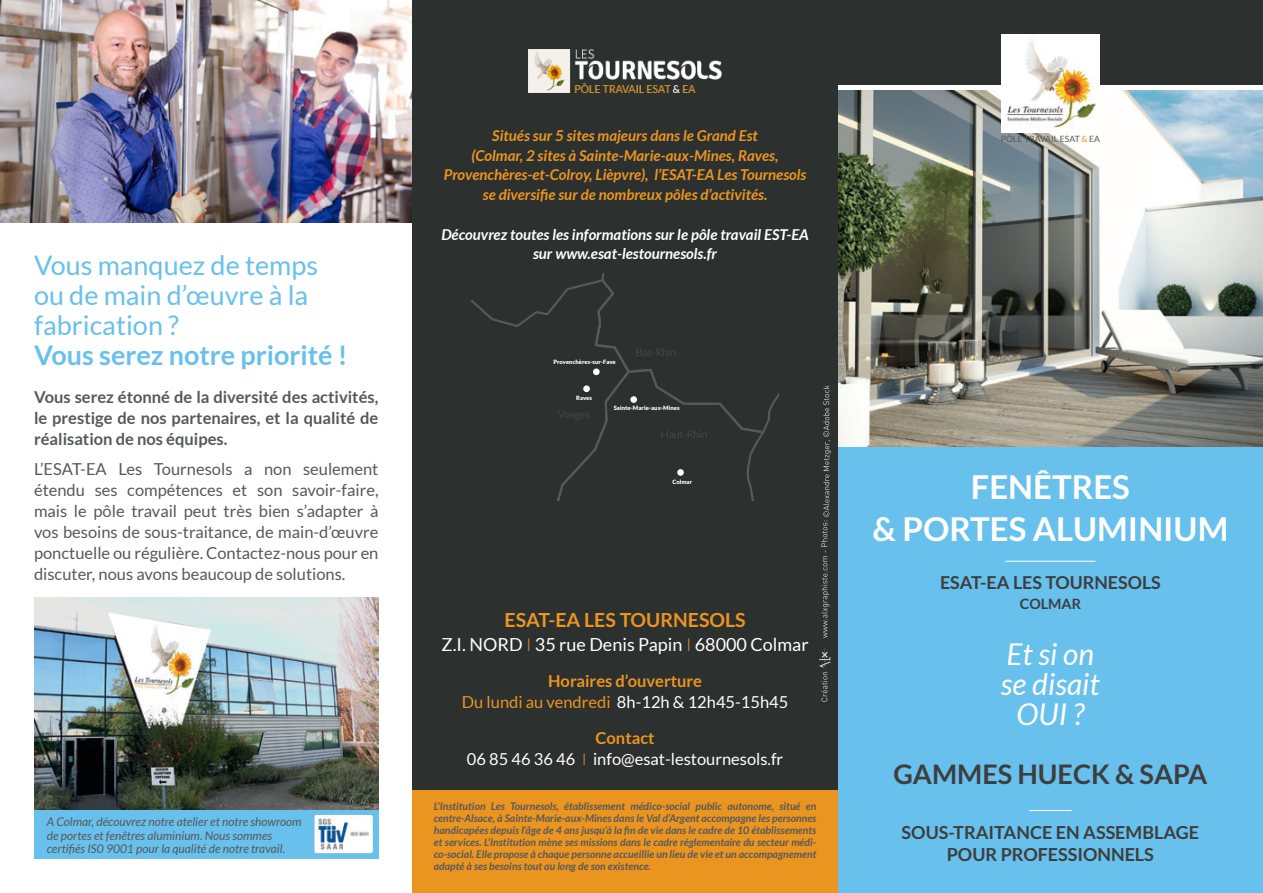
<style>
.page{position:relative;width:1263px;height:893px;background:#fff}
.page>*{position:absolute;margin:0;border:0;box-sizing:border-box;transform-origin:0 0}
.t1{font:700 33px/42.9px "Lato";color:#fff;text-align:center}
.t2{font:italic 30px "Lato";color:#fff}
.t3{font:27px "Lato";color:#68c0ec}
.t4{font:700 27px "Lato";color:#68c0ec}
.t5{font:700 27px "Lato";color:#3e3e3f}
.t6{font:700 19.5px "Lato";color:#eb9521}
.t7{font:700 18px/22.5px "Lato";color:#3e3e3f;text-align:center}
.t8{font:18px "Lato";color:#fff}
.t9{font:700 17.85px "Lato";color:#3e3e3f}
.t10{font:16.5px/21px "Lato";color:#57585a;text-align:justify}
.t11{font:700 16.5px/21px "Lato";color:#57585a;text-align:justify}
.t12{font:16.5px "Lato";color:#fff}
.t13{font:700 16.5px "Lato";color:#eb9521}
.t14{font:italic 700 15px/19.5px "Lato";color:#eb9521;text-align:center}
.t15{font:italic 700 15px/19.5px "Lato";color:#fff;text-align:center}
.t16{font:700 14.25px "Lato";color:#3e3e3f}
.t17{font:italic 12px/13.5px "Lato";color:#57585a}
.t18{font:italic 700 10.5px/12px "Lato";color:#57585a;text-align:justify}
.t19{font:8.7px "Lato";color:#57585a}
.t20{font:900 5.85px "Lato";color:#fff}
.s1{font-weight:300;color:#eb9521}
.s2{color:#eb9521}
</style>
<div class="page">
<div style="left:838px;top:0;width:425px;height:893px;background:#68c0ec"></div>
<img style="left:838px;top:90px;width:425px;height:356px">
<img style="left:0;top:0;width:412px;height:222px">
<div style="left:838px;top:0;width:425px;height:87px;background:#2c302f"></div>
<hr style="left:838px;top:86px;width:425px;height:4px;background:#fff">
<img style="left:1001px;top:34px;width:98px;height:98px">
<hr style="left:1005px;top:561px;width:90px;height:1px;background:#fff">
<hr style="left:1029px;top:810px;width:42px;height:1px;background:#fff">
<div style="left:412px;top:0;width:426px;height:893px;background:#2c302f"></div>
<img style="left:528px;top:50px;width:194px;height:42px">
<svg style="left:472px;top:273px;width:306px;height:227px"></svg>
<div style="left:593px;top:368px;width:7px;height:7px;background:#fff;border-radius:50%"></div>
<div style="left:630px;top:396px;width:7px;height:7px;background:#fff;border-radius:50%"></div>
<div style="left:677px;top:469px;width:7px;height:7px;background:#fff;border-radius:50%"></div>
<div style="left:583px;top:385px;width:7px;height:7px;background:#fff;border-radius:50%"></div>
<div style="left:412px;top:791px;width:426px;height:102px;background:#eb9521"></div>
<svg style="left:819px;top:649px;width:11px;height:53px"></svg>
<svg style="left:821px;top:385px;width:10px;height:253px"></svg>
<div style="left:34px;top:806px;width:344px;height:53px;background:#68c0ec"></div>
<img style="left:34px;top:598px;width:344px;height:212px">
<img style="left:314px;top:815px;width:59px;height:38px">
<p class="t3" style="left:34px;top:250px;width:286px">Vous manquez de temps</p>
<p class="t3" style="left:34px;top:280px;width:276px">ou de main d’œuvre à la</p>
<p class="t3" style="left:34px;top:310px;width:146px">fabrication ?</p>
<p class="t4" style="left:34px;top:339px;width:315px">Vous serez notre priorité !</p>
<p class="t11" style="left:34px;top:387px;width:346px">Vous serez étonné de la diversité des activités, le prestige de nos partenaires, et la qualité de réalisation de nos équipes.</p>
<p class="t10" style="left:34px;top:458px;width:346px">L’ESAT-EA Les Tournesols a non seulement étendu ses compétences et son savoir-faire, mais le pôle travail peut très bien s’adapter à vos besoins de sous-traitance, de main-d’œuvre ponctuelle ou régulière. Contactez-nous pour en discuter, nous avons beaucoup de solutions.</p>
<p class="t17" style="left:47px;top:815px;width:256px">A Colmar, découvrez notre atelier et notre showroom de portes et fenêtres aluminium. Nous sommes certifiés IS0 9001 pour la qualité de notre travail.</p>
<p class="t14" style="left:444px;top:126px;width:364px">Situés sur 5 sites majeurs dans le Grand Est<br>(Colmar, 2 sites à Sainte-Marie-aux-Mines, Raves, Provenchères-et-Colroy, Lièpvre), l’ESAT-EA Les Tournesols se diversifie sur de nombreux pôles d’activités.</p>
<p class="t15" style="left:441px;top:225px;width:369px">Découvrez toutes les informations sur le pôle travail EST-EA sur www.esat-lestournesols.fr</p>
<p class="t20" style="left:553px;top:359px;width:64px">Provenchères-sur-Fave</p>
<p class="t20" style="left:576px;top:394px;width:17px">Raves</p>
<p class="t20" style="left:614px;top:404px;width:67px">Sainte-Marie-aux-Mines</p>
<p class="t20" style="left:672px;top:478px;width:21px">Colmar</p>
<p class="t6" style="left:505px;top:609px;width:242px">ESAT-EA LES TOURNESOLS</p>
<p class="t8" style="left:442px;top:635px;width:369px">Z.I. NORD <span class="s1">I</span> 35 rue Denis Papin <span class="s1">I</span> 68000 Colmar</p>
<p class="t13" style="left:548px;top:672px;width:155px">Horaires d’ouverture</p>
<p class="t12" style="left:462px;top:693px;width:328px"><span class="s2">Du lundi au vendredi</span> 8h-12h &amp; 12h45-15h45</p>
<p class="t13" style="left:595px;top:729px;width:61px">Contact</p>
<p class="t12" style="left:467px;top:750px;width:318px">06 85 46 36 46 <span class="s1">I</span> info@esat-lestournesols.fr</p>
<p class="t18" style="left:434px;top:801px;width:384px">L’Institution Les Tournesols, établissement médico-social public autonome, situé en centre-Alsace, à Sainte-Marie-aux-Mines dans le Val d’Argent accompagne les personnes handicapées depuis l’âge de 4 ans jusqu’à la fin de vie dans le cadre de 10 établissements et services. L’Institution mène ses missions dans le cadre réglementaire du secteur médi&shy;co-social. Elle propose à chaque personne accueillie un lieu de vie et un accompagnement adapté à ses besoins tout au long de son existence.</p>
<p class="t19" style="left:1001px;top:134px;width:101px">PÔLE TRAVAIL ESAT <span class="s2">&amp;</span> EA</p>
<p class="t1" style="left:872px;top:465px;width:357px">FENÊTRES<br>&amp; PORTES ALUMINIUM</p>
<p class="t9" style="left:940px;top:573px;width:222px">ESAT-EA LES TOURNESOLS</p>
<p class="t16" style="left:1020px;top:595px;width:63px">COLMAR</p>
<p class="t2" style="left:1006px;top:637px;width:89px">Et si on</p>
<p class="t2" style="left:1001px;top:667px;width:100px">se disait</p>
<p class="t2" style="left:1017px;top:697px;width:69px">OUI ?</p>
<p class="t5" style="left:893px;top:758px;width:315px">GAMMES HUECK &amp; SAPA</p>
<p class="t7" style="left:902px;top:821px;width:299px">SOUS-TRAITANCE EN ASSEMBLAGE<br>POUR PROFESSIONNELS</p>
</div>
